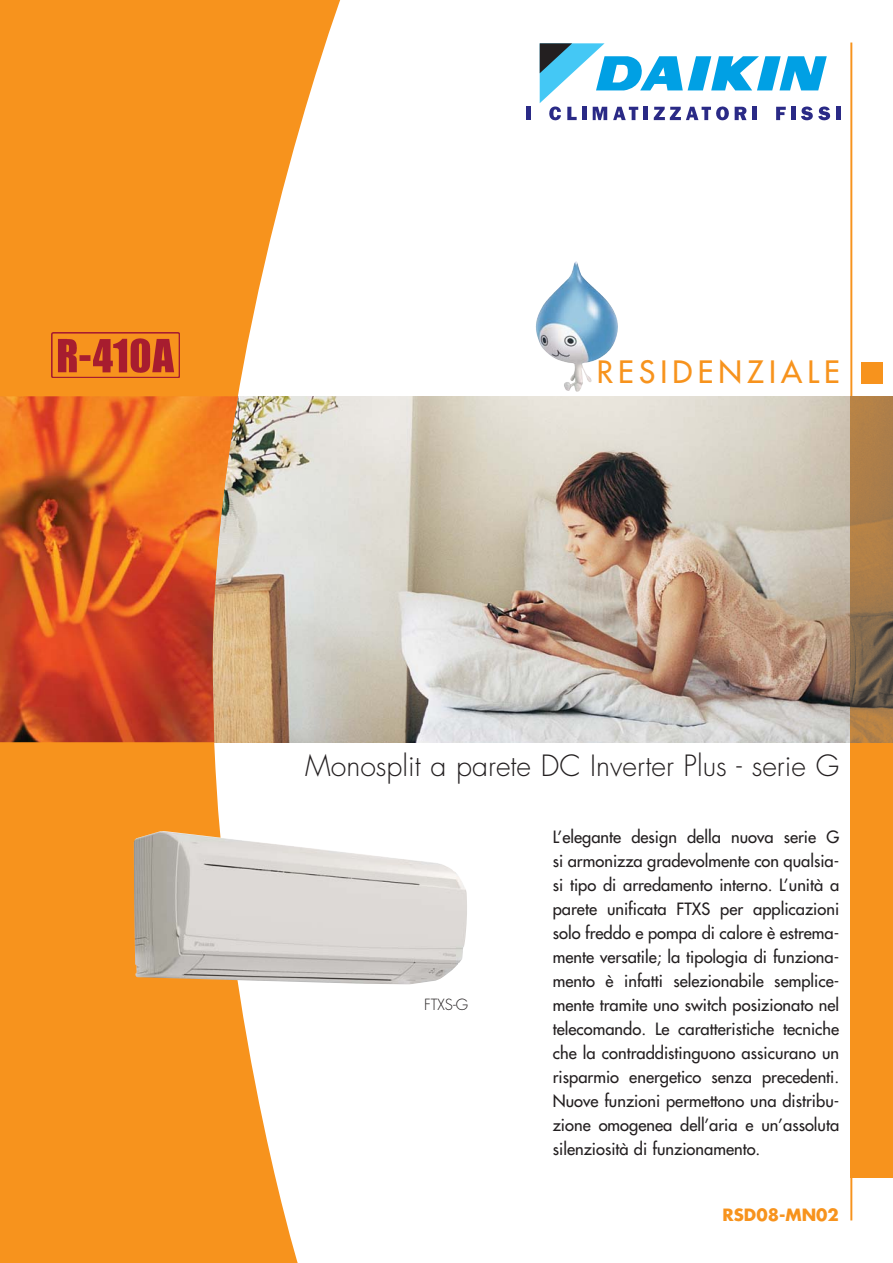
<style>
.page{position:relative;width:893px;height:1263px;background:#fff}
.page>*{position:absolute;margin:0;border:0;box-sizing:border-box;transform-origin:0 0}
.t1{font:30px "Futura";letter-spacing:.175em;color:#f7931d}
.t2{font:300 28.5px "Futura";color:#231f20}
.t3{font:16.5px/24px "Futura";color:#231f20;text-align:justify}
.t4{font:700 16.5px "Futura";color:#f7931d}
.t5{font:300 15px "Futura";color:#231f20}
</style>
<div class="page">
<img style="left:344px;top:396px;width:506px;height:346px">
<img style="left:564px;top:282px;width:54px;height:110px">
<svg style="left:0;top:0;width:344px;height:1263px;fill:#f7931d"></svg>
<img style="left:0;top:396px;width:238px;height:346px">
<hr style="left:836px;top:107px;width:4px;height:13px;background:#2a2a86">
<svg style="left:540px;top:43px;width:290px;height:77px"></svg>
<hr style="left:526px;top:107px;width:4px;height:13px;background:#2a2a86">
<div style="left:52px;top:332px;width:127px;height:45px;background:#a71d2f"></div>
<img style="left:52px;top:333px;width:127px;height:44px">
<div style="left:861px;top:362px;width:21px;height:21px;background:#f7931d"></div>
<hr style="left:850px;top:43px;width:2px;height:1177px;background:#f7931d">
<div style="left:850px;top:412px;width:43px;height:766px;background:#f7931d"></div>
<img style="left:134px;top:831px;width:333px;height:153px">
<img style="left:850px;top:396px;width:43px;height:346px">
<h1 class="t1" style="left:597px;top:357px;width:245px">RESIDENZIALE</h1>
<h2 class="t2" style="left:305px;top:752px;width:535px">Monosplit a parete DC Inverter Plus - serie G</h2>
<p class="t5" style="left:424px;top:997px;width:46px">FTXS-G</p>
<p class="t3" style="left:553px;top:826px;width:288px">L’elegante design della nuova serie G si armonizza gradevolmente con qualsia&shy;si tipo di arredamento interno. L’unità a parete unificata FTXS per applicazioni solo freddo e pompa di calore è estrema&shy;mente versatile; la tipologia di funziona&shy;mento è infatti selezionabile semplice&shy;mente tramite uno switch posizionato nel telecomando. Le caratteristiche tecniche che la contraddistinguono assicurano un risparmio energetico senza precedenti.<br>Nuove funzioni permettono una distribu&shy;zione omogenea dell’aria e un’assoluta silenziosità di funzionamento.</p>
<p class="t4" style="left:723px;top:1207px;width:118px">RSD08-MN02</p>
</div>
